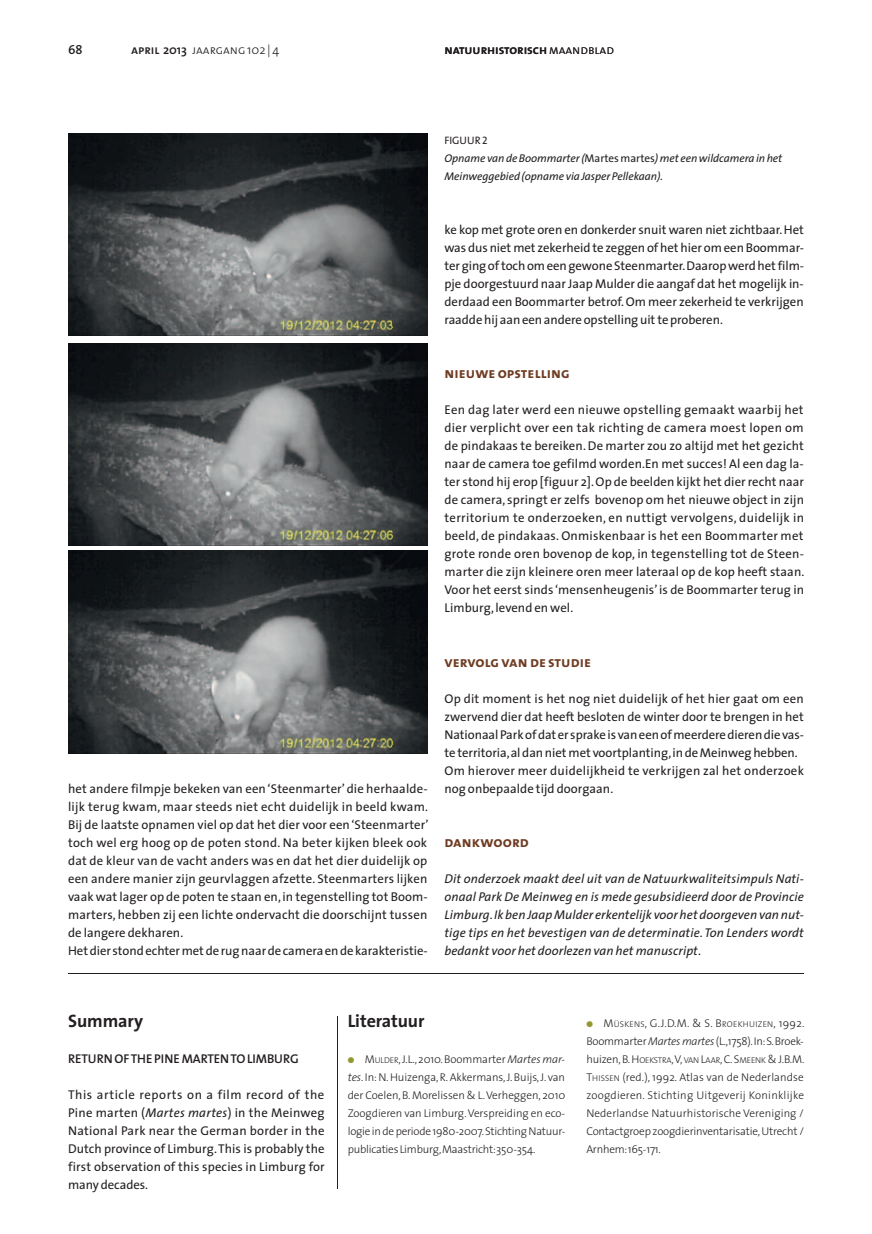
<style>
.page{position:relative;width:872px;height:1234px;background:#fff}
.page>*{position:absolute;margin:0;border:0;box-sizing:border-box;transform-origin:0 0}
.t1{font:700 18px "The Sans";letter-spacing:-.005em;color:#231f20}
.t2{font:15px "The Sans Bold Caps";letter-spacing:.005em;color:#6f3c22}
.t3{font:12.75px/18px "The Sans";letter-spacing:.005em;color:#231f20;text-align:justify}
.t4{font:italic 12.75px/18px "The Sans";letter-spacing:.005em;color:#231f20;text-align:justify}
.t5{font:600 12.75px "The Sans";letter-spacing:-.005em;color:#231f20}
.t6{font:12.75px "The Sans Semi Bold Caps";letter-spacing:-.005em;color:#231f20}
.t7{font:12.75px "The Sans Light Caps";letter-spacing:-.005em;color:#231f20}
.t8{font:300 11.25px/18px "The Sans";letter-spacing:-.02em;color:#231f20;text-align:justify}
.t9{font:italic 11.25px/18px "The Sans";letter-spacing:-.005em;color:#231f20}
.t10{font:10.8px "The Sans Caps";letter-spacing:-.005em;color:#231f20}
.s1{font-family:"The Sans Semi Bold Caps"}
.s2{font-family:"The Sans";font-weight:600}
.s3{font-family:"The Sans";font-weight:300}
.s4{font-family:"The Sans Light Caps"}
.s5{font-style:normal}
.s6{font-style:italic}
.s7{color:#91992f}
.s8{font-style:inherit}
.s9{font-size:8.4px}
</style>
<div class="page">
<img style="left:68px;top:134px;width:359px;height:202px">
<img style="left:68px;top:343px;width:359px;height:202px">
<img style="left:68px;top:550px;width:359px;height:203px">
<hr style="left:68px;top:972px;width:736px;height:1px;background:#231f20">
<hr style="left:337px;top:1016px;width:1px;height:172px;background:#231f20">
<p class="t5" style="left:68px;top:39px;width:16px">68</p>
<p class="t7" style="left:131px;top:39px;width:150px"><span class="s1">april</span> <span class="s2">2013</span> jaargang <span class="s3">102 | 4</span></p>
<p class="t6" style="left:444px;top:39px;width:171px">natuurhistorisch<span class="s4">maandblad</span></p>
<p class="t10" style="left:444px;top:131px;width:44px">FIGUUR 2</p>
<p class="t9" style="left:444px;top:149px;width:339px">Opname van de Boommarter (<span class="s5">Martes martes</span>) met een wildcamera in het<br>Meinweggebied (opname via Jasper Pellekaan).</p>
<p class="t3" style="left:444px;top:220px;width:361px">ke kop met grote oren en donkerder snuit waren niet zichtbaar. Het was dus niet met zekerheid te zeggen of het hier om een Boommar&shy;ter ging of toch om een gewone Steenmarter. Daarop werd het film&shy;pje doorgestuurd naar Jaap Mulder die aangaf dat het mogelijk in&shy;derdaad een Boommarter betrof. Om meer zekerheid te verkrijgen raadde hij aan een andere opstelling uit te proberen.</p>
<p class="t2" style="left:444px;top:360px;width:127px">nieuwe opstelling</p>
<p class="t3" style="left:444px;top:400px;width:361px">Een dag later werd een nieuwe opstelling gemaakt waarbij het dier verplicht over een tak richting de camera moest lopen om de pindakaas te bereiken. De marter zou zo altijd met het gezicht naar de camera toe gefilmd worden.En met succes! Al een dag la&shy;ter stond hij erop [figuur 2]. Op de beelden kijkt het dier recht naar de camera, springt er zelfs bovenop om het nieuwe object in zijn territorium te onderzoeken, en nuttigt vervolgens, duidelijk in beeld, de pindakaas. Onmiskenbaar is het een Boommarter met grote ronde oren bovenop de kop, in tegenstelling tot de Steen&shy;marter die zijn kleinere oren meer lateraal op de kop heeft staan.<br>Voor het eerst sinds ‘mensenheugenis’ is de Boommarter terug in Limburg, levend en wel.</p>
<p class="t3" style="left:68px;top:778px;width:362px;text-align:left">het andere filmpje bekeken van een ‘Steenmarter’ die herhaalde&shy;lijk terug kwam, maar steeds niet echt duidelijk in beeld kwam.<br>Bij de laatste opnamen viel op dat het dier voor een ‘Steenmarter’ toch wel erg hoog op de poten stond. Na beter kijken bleek ook dat de kleur van de vacht anders was en dat het dier duidelijk op een andere manier zijn geurvlaggen afzette. Steenmarters lijken vaak wat lager op de poten te staan en, in tegenstelling tot Boom&shy;marters, hebben zij een lichte ondervacht die doorschijnt tussen de langere dekharen.<br>Het dier stond echter met de rug naar de camera en de karakteristie-</p>
<p class="t2" style="left:444px;top:648px;width:148px">vervolg van de studie</p>
<p class="t3" style="left:444px;top:688px;width:361px;text-align:left">Op dit moment is het nog niet duidelijk of het hier gaat om een zwervend dier dat heeft besloten de winter door te brengen in het Nationaal Park of dat er sprake is van een of meerdere dieren die vas&shy;te territoria, al dan niet met voortplanting, in de Meinweg hebben.<br>Om hierover meer duidelijkheid te verkrijgen zal het onderzoek nog onbepaalde tijd doorgaan.</p>
<p class="t2" style="left:444px;top:828px;width:86px">d ankwoord</p>
<p class="t4" style="left:444px;top:868px;width:361px">Dit onderzoek maakt deel uit van de Natuurkwaliteitsimpuls Nati&shy;onaal Park De Meinweg en is mede gesubsidieerd door de Provincie Limburg. Ik ben Jaap Mulder erkentelijk voor het doorgeven van nut&shy;tige tips en het bevestigen van de determinatie. Ton Lenders wordt bedankt voor het doorlezen van het manuscript.</p>
<h1 class="t1" style="left:68px;top:1005px;width:76px">Summary</h1>
<p class="t5" style="left:68px;top:1047px;width:232px">RETURN OF THE PINE MARTEN TO LIMBURG</p>
<p class="t3" style="left:68px;top:1084px;width:258px">This article reports on a film record of the Pine marten (<span class="s6">Martes martes</span>) in the Meinweg National Park near the German border in the Dutch province of Limburg. This is probably the first observation of this species in Limburg for many decades.</p>
<h1 class="t1" style="left:348px;top:1005px;width:78px">Literatuur</h1>
<p class="t8" style="left:348px;top:1049px;width:219px"><span class="s7">●</span> <span class="s8">M</span><span class="s9">ULDER</span><span class="s8">, J.L., 2010.</span> Boommarter <span class="s6">Martes mar&shy;tes</span>. In: N. Huizenga, R. Akkermans, J. Buijs, J. van der Coelen, B. Morelissen &amp; L. Verheggen, 2010<br>Zoogdieren van Limburg. Verspreiding en eco&shy;logie in de periode 1980-2007. Stichting Natuur&shy;publicaties Limburg, Maastricht: 350-354.</p>
<p class="t8" style="left:586px;top:1013px;width:219px"><span class="s7">●</span> <span class="s8">M</span><span class="s9">ÜSKENS</span><span class="s8">, G.J.D.M. &amp; S. B</span><span class="s9">ROEKHUIZEN</span><span class="s8">, 1992.<br></span>Boommarter <span class="s6">Martes martes</span> (L.,1758). In: S. Broek&shy;huizen<span class="s8">, B. H</span><span class="s9">OEKSTRA</span><span class="s8">, V,</span> <span class="s9">VAN</span> <span class="s8">L</span><span class="s9">AAR</span><span class="s8">, C. S</span><span class="s9">MEENK</span> <span class="s8">&amp; J.B.M.<br>T</span><span class="s9">HISSEN</span> (red.), 1992. Atlas van de Nederlandse zoogdieren. Stichting Uitgeverij Koninklijke Nederlandse Natuurhistorische Vereniging / Contactgroep zoogdierinventarisatie, Utrecht / Arnhem: 165-171.</p>
</div>
